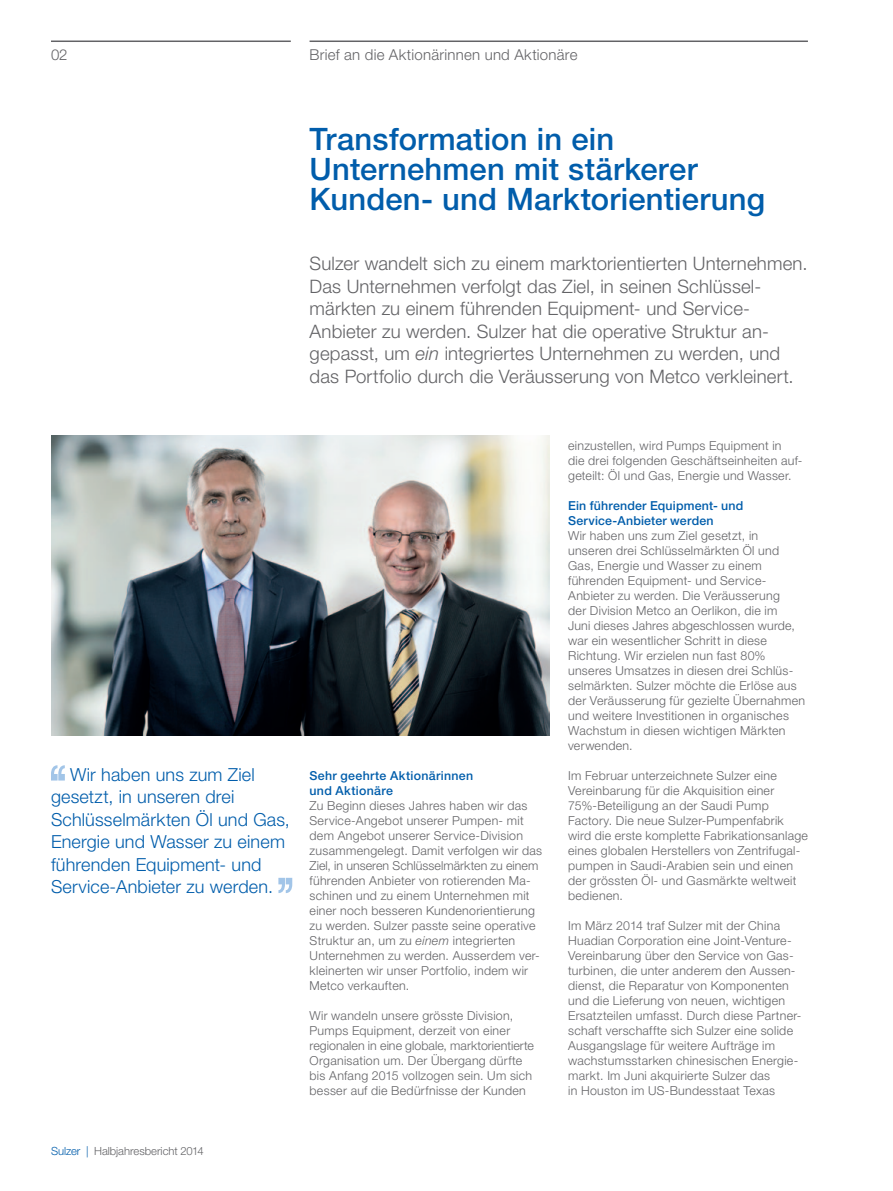
<style>
.page{position:relative;width:893px;height:1191px;background:#fff}
.page>*{position:absolute;margin:0;border:0;box-sizing:border-box;transform-origin:0 0}
._02_Page_Heading__H1{font:500 30.9px/30px "Helvetica Neue LT Std";letter-spacing:.005em;color:#015dab}
._03_Stand_First__P_S{font:300 18.6px/22.5px "Helvetica Neue LT Std";letter-spacing:.01em;color:#636366}
.t1{font:300 18px/22.5px "Helvetica Neue LT Std";letter-spacing:.01em;color:#015dab}
.Section_Header{font:300 15px "Helvetica Neue LT Std";letter-spacing:.015em;color:#636366}
.Folios{font:300 15px "Helvetica Neue LT Std";color:#636366}
._04_Body_Copy__P{font:300 12.3px/15px "Helvetica Neue LT Std";letter-spacing:.025em;color:#636366}
._06_Body_Copy_Headin{font:500 12.3px/15px "Helvetica Neue LT Std";letter-spacing:.015em;color:#015dab}
.t2{font:300 11.25px "Helvetica Neue LT Std";letter-spacing:-.005em;color:#636366}
.s1{font-style:italic}
.s2{color:#015dab}
</style>
<div class="page">
<img style="left:51px;top:435px;width:498px;height:300px">
<svg style="left:51px;top:765px;width:14px;height:15px"></svg>
<svg style="left:278px;top:878px;width:14px;height:15px"></svg>
<hr style="left:310px;top:41px;width:498px;height:1px;background:#636366">
<hr style="left:51px;top:41px;width:240px;height:1px;background:#636366">
<p class="Folios" style="left:51px;top:46px;width:18px">02</p>
<p class="Section_Header" style="left:310px;top:46px;width:269px">Brief an die Aktionärinnen und Aktionäre</p>
<p class="_02_Page_Heading__H1" style="left:310px;top:124px;width:457px">Transformation in ein<br>Unternehmen mit stärkerer<br>Kunden- und Marktorientierung</p>
<p class="_03_Stand_First__P_S" style="left:310px;top:252px;width:499px">Sulzer wandelt sich zu einem marktorientierten Unternehmen.<br>Das Unternehmen verfolgt das Ziel, in seinen Schlüssel&shy;märkten zu einem führenden Equipment- und Service-Anbieter zu werden. Sulzer hat die operative Struktur an&shy;gepasst, um <span class="s1">ein</span> integriertes Unternehmen zu werden, und das Portfolio durch die Veräusserung von Metco verkleinert.</p>
<p class="t1" style="left:51px;top:762px;width:240px;text-indent:19px">Wir haben uns zum Ziel gesetzt, in unseren drei<br>Schlüsselmärkten Öl und Gas,<br>Energie und Wasser zu einem führenden Equipment- und<br>Service-Anbieter zu werden.</p>
<p class="_06_Body_Copy_Headin" style="left:310px;top:768px;width:165px">Sehr geehrte Aktionärinnen und Aktionäre</p>
<p class="_04_Body_Copy__P" style="left:310px;top:798px;width:234px">Zu Beginn dieses Jahres haben wir das Service-Angebot unserer Pumpen- mit dem Angebot unserer Service-Division zusammengelegt. Damit verfolgen wir das Ziel, in unseren Schlüsselmärkten zu einem führenden Anbieter von rotierenden Ma&shy;schinen und zu einem Unternehmen mit einer noch besseren Kundenorientierung zu werden. Sulzer passte seine operative Struktur an, um zu <span class="s1">einem</span> integrierten Unternehmen zu werden. Ausserdem ver&shy;kleinerten wir unser Portfolio, indem wir Metco verkauften.</p>
<p class="_04_Body_Copy__P" style="left:310px;top:1008px;width:226px">Wir wandeln unsere grösste Division, Pumps Equipment, derzeit von einer regionalen in eine globale, marktorientierte Organisation um. Der Übergang dürfte bis Anfang 2015 vollzogen sein. Um sich besser auf die Bedürfnisse der Kunden</p>
<p class="t2" style="left:51px;top:1144px;width:154px"><span class="s2">Sulzer |</span> Halbjahresbericht 2014</p>
<p class="_04_Body_Copy__P" style="left:568px;top:438px;width:236px">einzustellen, wird Pumps Equipment in<br>die drei folgenden Geschäftseinheiten auf&shy;geteilt: Öl und Gas, Energie und Wasser.</p>
<p class="_06_Body_Copy_Headin" style="left:568px;top:498px;width:177px">Ein führender Equipment- und<br>Service-Anbieter werden</p>
<p class="_04_Body_Copy__P" style="left:568px;top:528px;width:238px">Wir haben uns zum Ziel gesetzt, in unseren drei Schlüsselmärkten Öl und Gas, Energie und Wasser zu einem führenden Equipment- und Service-Anbieter zu werden. Die Veräusserung<br>der Division Metco an Oerlikon, die im<br>Juni dieses Jahres abgeschlossen wurde, war ein wesentlicher Schritt in diese Richtung. Wir erzielen nun fast 80% unseres Umsatzes in diesen drei Schlüs&shy;selmärkten. Sulzer möchte die Erlöse aus der Veräusserung für gezielte Übernahmen und weitere Investitionen in organisches Wachstum in diesen wichtigen Märkten verwenden.</p>
<p class="_04_Body_Copy__P" style="left:568px;top:768px;width:241px">Im Februar unterzeichnete Sulzer eine Vereinbarung für die Akquisition einer 75%-Beteiligung an der Saudi Pump Factory. Die neue Sulzer-Pumpenfabrik wird die erste komplette Fabrikationsanlage eines globalen Herstellers von Zentrifugal&shy;pumpen in Saudi-Arabien sein und einen der grössten Öl- und Gasmärkte weltweit bedienen.</p>
<p class="_04_Body_Copy__P" style="left:568px;top:918px;width:235px">Im März 2014 traf Sulzer mit der China Huadian Corporation eine Joint-Venture-Vereinbarung über den Service von Gas&shy;turbinen, die unter anderem den Aussen&shy;dienst, die Reparatur von Komponenten und die Lieferung von neuen, wichtigen Ersatzteilen umfasst. Durch diese Partner&shy;schaft verschaffte sich Sulzer eine solide Ausgangslage für weitere Aufträge im wachstumsstarken chinesischen Energie&shy;markt. Im Juni akquirierte Sulzer das<br>in Houston im US-Bundesstaat Texas</p>
</div>
